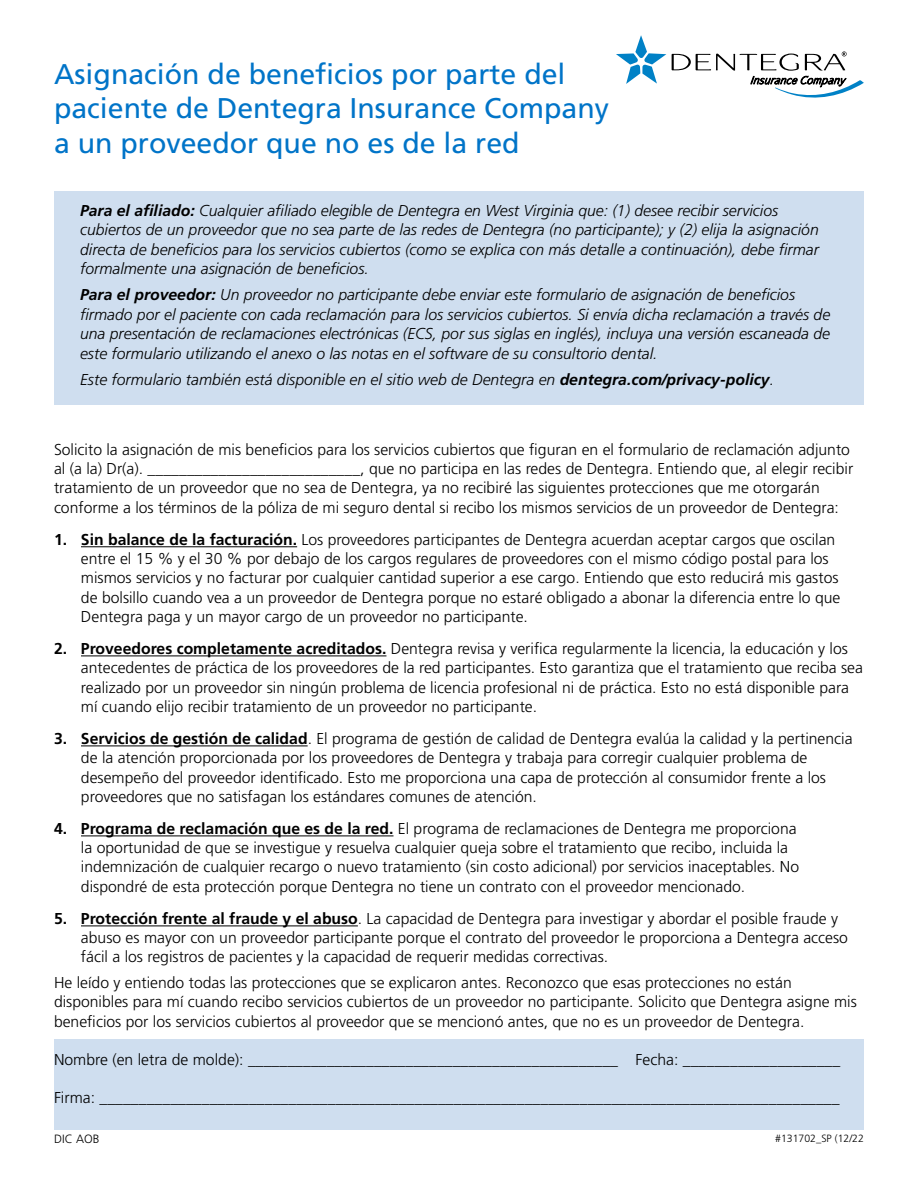
<style>
.page{position:relative;width:918px;height:1188px;background:#fff}
.page>*{position:absolute;margin:0;border:0;box-sizing:border-box;transform-origin:0 0}
.t1{font:28.5px/34.5px "Frutiger";color:#0074c8}
.t2{font:300 15.75px/19px "Frutiger";color:#000}
.t3{font:italic 300 15.75px/19.5px "Frutiger";color:#000}
.t4{font:300 12px "Frutiger";color:#000}
.t5{font:300 10.5px "Frutiger";color:#000}
.s1{font-weight:700}
</style>
<div class="page">
<div style="left:54px;top:191px;width:810px;height:214px;background:#cfdeef"></div>
<div style="left:54px;top:1039px;width:810px;height:91px;background:#cfdeef"></div>
<hr style="left:81px;top:546px;width:216px;height:1px;background:#000">
<hr style="left:81px;top:656px;width:305px;height:1px;background:#000">
<hr style="left:81px;top:746px;width:227px;height:1px;background:#000">
<hr style="left:81px;top:836px;width:313px;height:1px;background:#000">
<hr style="left:81px;top:926px;width:277px;height:1px;background:#000">
<svg style="left:616px;top:35px;width:50px;height:49px"></svg>
<svg style="left:672px;top:52px;width:192px;height:46px"></svg>
<h1 class="t1" style="left:54px;top:56px;width:557px">Asignación de beneficios por parte del paciente de Dentegra Insurance Company a un proveedor que no es de la red</h1>
<p class="t3" style="left:80px;top:200px;width:740px"><span class="s1">Para el afiliado:</span> Cualquier afiliado elegible de Dentegra en West Virginia que: (1) desee recibir servicios cubiertos de un proveedor que no sea parte de las redes de Dentegra (no participante); y (2) elija la asignación directa de beneficios para los servicios cubiertos (como se explica con más detalle a continuación), debe firmar formalmente una asignación de beneficios.</p>
<p class="t3" style="left:80px;top:285px;width:752px"><span class="s1">Para el proveedor:</span> Un proveedor no participante debe enviar este formulario de asignación de beneficios firmado por el paciente con cada reclamación para los servicios cubiertos. Si envía dicha reclamación a través de una presentación de reclamaciones electrónicas (ECS, por sus siglas en inglés), incluya una versión escaneada de este formulario utilizando el anexo o las notas en el software de su consultorio dental.</p>
<p class="t3" style="left:80px;top:370px;width:696px">Este formulario también está disponible en el sitio web de Dentegra en <span class="s1">dentegra.com/privacy-policy</span>.</p>
<p class="t2" style="left:54px;top:440px;width:801px">Solicito la asignación de mis beneficios para los servicios cubiertos que figuran en el formulario de reclamación adjunto al (a la) Dr(a). ___________________________, que no participa en las redes de Dentegra. Entiendo que, al elegir recibir tratamiento de un proveedor que no sea de Dentegra, ya no recibiré las siguientes protecciones que me otorgarán conforme a los términos de la póliza de mi seguro dental si recibo los mismos servicios de un proveedor de Dentegra:</p>
<p class="t2" style="left:81px;top:530px;width:761px;text-indent:-27px"><span class="s1">1. Sin balance de la facturación.</span> Los proveedores participantes de Dentegra acuerdan aceptar cargos que oscilan entre el 15 % y el 30 % por debajo de los cargos regulares de proveedores con el mismo código postal para los mismos servicios y no facturar por cualquier cantidad superior a ese cargo. Entiendo que esto reducirá mis gastos de bolsillo cuando vea a un proveedor de Dentegra porque no estaré obligado a abonar la diferencia entre lo que Dentegra paga y un mayor cargo de un proveedor no participante.</p>
<p class="t2" style="left:81px;top:639px;width:784px;text-indent:-27px"><span class="s1">2. Proveedores completamente acreditados.</span> Dentegra revisa y verifica regularmente la licencia, la educación y los antecedentes de práctica de los proveedores de la red participantes. Esto garantiza que el tratamiento que reciba sea realizado por un proveedor sin ningún problema de licencia profesional ni de práctica. Esto no está disponible para mí cuando elijo recibir tratamiento de un proveedor no participante.</p>
<p class="t2" style="left:81px;top:729px;width:773px;text-indent:-27px"><span class="s1">3. Servicios de gestión de calidad</span>. El programa de gestión de calidad de Dentegra evalúa la calidad y la pertinencia de la atención proporcionada por los proveedores de Dentegra y trabaja para corregir cualquier problema de desempeño del proveedor identificado. Esto me proporciona una capa de protección al consumidor frente a los proveedores que no satisfagan los estándares comunes de atención.</p>
<p class="t2" style="left:81px;top:819px;width:720px;text-indent:-27px"><span class="s1">4. Programa de reclamación que es de la red.</span> El programa de reclamaciones de Dentegra me proporciona la oportunidad de que se investigue y resuelva cualquier queja sobre el tratamiento que recibo, incluida la indemnización de cualquier recargo o nuevo tratamiento (sin costo adicional) por servicios inaceptables. No dispondré de esta protección porque Dentegra no tiene un contrato con el proveedor mencionado.</p>
<p class="t2" style="left:81px;top:909px;width:768px;text-indent:-27px"><span class="s1">5. Protección frente al fraude y el abuso</span>. La capacidad de Dentegra para investigar y abordar el posible fraude y abuso es mayor con un proveedor participante porque el contrato del proveedor le proporciona a Dentegra acceso fácil a los registros de pacientes y la capacidad de requerir medidas correctivas.</p>
<p class="t2" style="left:54px;top:973px;width:804px">He leído y entiendo todas las protecciones que se explicaron antes. Reconozco que esas protecciones no están disponibles para mí cuando recibo servicios cubiertos de un proveedor no participante. Solicito que Dentegra asigne mis beneficios por los servicios cubiertos al proveedor que se mencionó antes, que no es un proveedor de Dentegra.</p>
<p class="t2" style="left:54px;top:1050px;width:788px">Nombre (en letra de molde): _______________________________________________ Fecha: ____________________</p>
<p class="t2" style="left:54px;top:1088px;width:787px">Firma: ______________________________________________________________________________________________</p>
<p class="t4" style="left:54px;top:1133px;width:47px">DIC AOB</p>
<p class="t5" style="left:775px;top:1133px;width:90px">#131702_SP (12/22</p>
</div>
